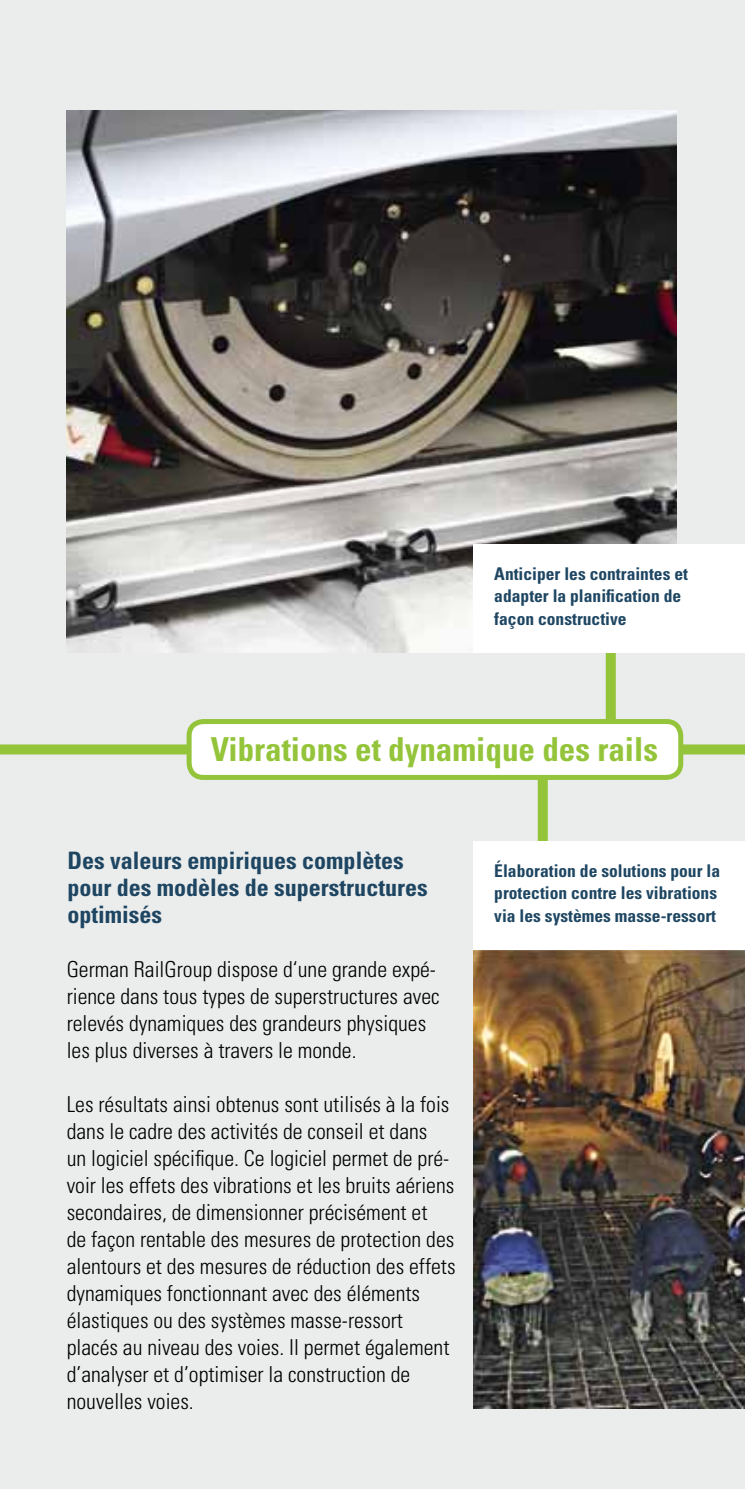
<style>
.page{position:relative;width:745px;height:1489px;background:#fff}
.page>*{position:absolute;margin:0;border:0;box-sizing:border-box;transform-origin:0 0}
.t1{font:700 condensed 33px "Univers";color:#94c43a}
.t2{font:700 condensed 24px/27px "Univers";color:#1e4662}
.t3{font:300 condensed 22px/27px "Univers";color:#000}
.t4{font:700 condensed 17.5px/22.5px "Univers";color:#1e4662}
</style>
<div class="page">
<div style="left:0;top:0;width:744px;height:1488px;background:#ebecec"></div>
<img style="left:67px;top:111px;width:609px;height:541px">
<div style="left:605px;top:645px;width:10px;height:79px;background:#94c43a"></div>
<div style="left:537px;top:773px;width:10px;height:73px;background:#94c43a"></div>
<div style="left:0;top:744px;width:744px;height:10px;background:#94c43a"></div>
<svg style="left:0;top:744px;width:10px;height:11px"></svg>
<img style="left:473px;top:949px;width:271px;height:459px">
<div style="left:189px;top:721px;width:491px;height:56px;background:#fff;border-radius:14px"></div>
<div style="left:186px;top:719px;width:496px;height:60px;border:5px solid #94c43a;border-radius:14px"></div>
<div style="left:472px;top:841px;width:272px;height:108px;background:#fff"></div>
<div style="left:472px;top:544px;width:272px;height:108px;background:#fff"></div>
<p class="t4" style="left:494px;top:562px;width:195px">Anticiper les contraintes et adapter la planification de façon constructive</p>
<h1 class="t1" style="left:211px;top:728px;width:448px">Vibrations et dynamique des rails</h1>
<p class="t2" style="left:67px;top:846px;width:361px">Des valeurs empiriques complètes pour des modèles de superstructures optimisés</p>
<p class="t3" style="left:67px;top:955px;width:374px">German RailGroup dispose d‘une grande expé&shy;rience dans tous types de superstructures avec relevés dynamiques des grandeurs physiques les plus diverses à travers le monde.</p>
<p class="t3" style="left:67px;top:1090px;width:390px">Les résultats ainsi obtenus sont utilisés à la fois dans le cadre des activités de conseil et dans<br>un logiciel spécifique. Ce logiciel permet de pré&shy;voir les effets des vibrations et les bruits aériens secondaires, de dimensionner précisément et<br>de façon rentable des mesures de protection des alentours et des mesures de réduction des effets dynamiques fonctionnant avec des éléments élastiques ou des systèmes masse-ressort placés au niveau des voies. Il permet également d’analyser et d’optimiser la construction de nouvelles voies.</p>
<p class="t4" style="left:494px;top:859px;width:227px">Élaboration de solutions pour la protection contre les vibrations via les systèmes masse-ressort</p>
</div>
